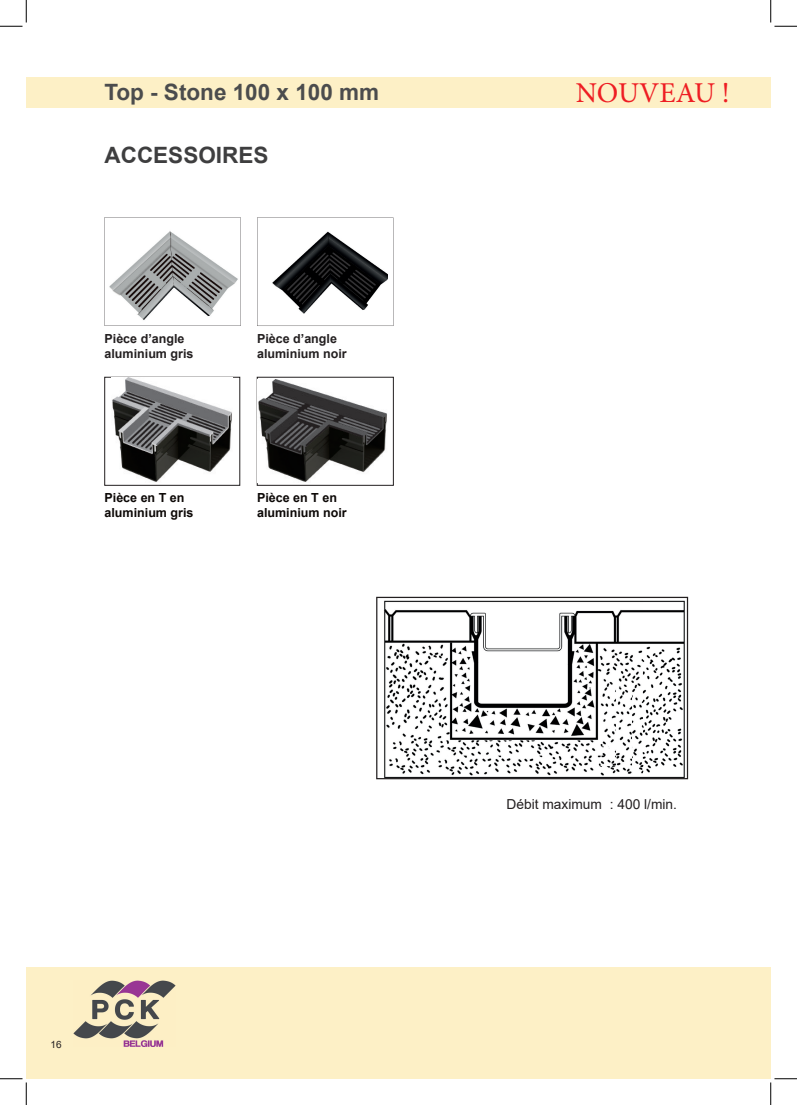
<style>
.page{position:relative;width:797px;height:1105px;background:#fff}
.page>*{position:absolute;margin:0;border:0;box-sizing:border-box;transform-origin:0 0}
.t1{font:28.75px "Minion Pro";letter-spacing:-.005em;color:#ee1d23}
.t2{font:700 22.5px "Arial";color:#4b4c4d}
.t3{font:700 22.5px "Arial";color:#3e3e3f}
.t4{font:13.75px "Arial";color:#231f20}
.t5{font:700 12.5px/15px "Arial";color:#231f20}
.t6{font:700 12.5px/15px "Arial";color:#0c0806}
.t7{font:10px "Arial";color:#231f20}
</style>
<div class="page">
<div style="left:26px;top:967px;width:744px;height:112px;background:#fdf0c6"></div>
<img style="left:73px;top:980px;width:102px;height:67px">
<div style="left:26px;top:77px;width:744px;height:31px;background:#fdf0c6"></div>
<svg style="left:257px;top:218px;width:136px;height:108px"></svg>
<div style="left:104px;top:377px;width:136px;height:108px;border:1px solid #231f20"></div>
<div style="left:257px;top:377px;width:136px;height:108px;border:1px solid #231f20"></div>
<svg style="left:104px;top:217px;width:137px;height:109px"></svg>
<img style="left:108px;top:229px;width:132px;height:93px">
<img style="left:260px;top:227px;width:128px;height:92px">
<img style="left:111px;top:377px;width:122px;height:105px">
<img style="left:258px;top:379px;width:129px;height:103px">
<img style="left:384px;top:600px;width:301px;height:177px">
<div style="left:376px;top:597px;width:312px;height:182px;border:1px solid #231f20"></div>
<svg style="left:0;top:0;width:27px;height:27px"></svg>
<svg style="left:0;top:1078px;width:27px;height:27px"></svg>
<svg style="left:770px;top:0;width:27px;height:27px"></svg>
<svg style="left:770px;top:1078px;width:27px;height:27px"></svg>
<h2 class="t2" style="left:104px;top:76px;width:276px">Top - Stone 100 x 100 mm</h2>
<h2 class="t3" style="left:104px;top:139px;width:165px">ACCESSOIRES</h2>
<p class="t5" style="left:104px;top:331px;width:90px">Pièce d’angle aluminium gris</p>
<p class="t5" style="left:257px;top:331px;width:91px">Pièce d’angle aluminium noir</p>
<p class="t6" style="left:104px;top:490px;width:90px">Pièce en T en aluminium gris</p>
<p class="t6" style="left:257px;top:490px;width:91px">Pièce en T en aluminium noir</p>
<p class="t7" style="left:51px;top:1038px;width:13px">16</p>
<h1 class="t1" style="left:575px;top:73px;width:155px">NOUVEAU !</h1>
<p class="t4" style="left:506px;top:794px;width:172px">Débit maximum : 400 l/min.</p>
</div>
